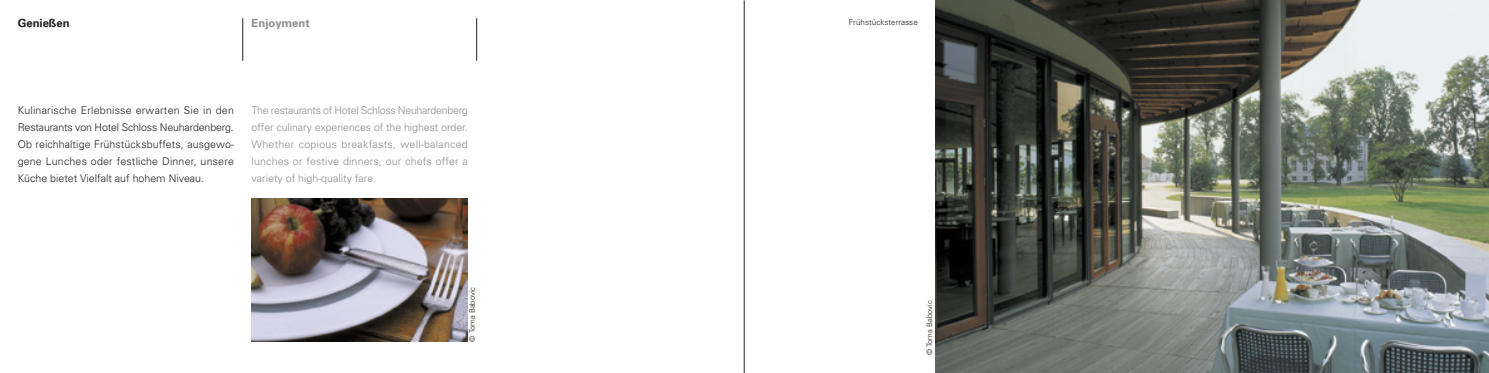
<style>
.page{position:relative;width:1489px;height:373px;background:#fff}
.page>*{position:absolute;margin:0;border:0;box-sizing:border-box;transform-origin:0 0}
.t1{font:700 11.25px "Univers";color:#8a8c8f}
.t2{font:700 11.25px "Univers";color:#231f20}
.t3{font:300 10.62px/16.9px "Univers";color:#231f20;text-align:justify}
.t4{font:300 10.62px/16.9px "Univers";letter-spacing:.015em;color:#8a8c8f;text-align:justify}
.t5{font:300 8.12px "Univers";color:#231f20}
.t6{font:300 7.5px "Univers";color:#231f20}
</style>
<div class="page">
<hr style="left:744px;top:0;width:1px;height:372px;background:#231f20">
<hr style="left:243px;top:18px;width:1px;height:43px;background:#231f20">
<hr style="left:476px;top:18px;width:1px;height:43px;background:#231f20">
<img style="left:252px;top:198px;width:216px;height:143px">
<img style="left:935px;top:1px;width:553px;height:371px">
<p class="t2" style="left:18px;top:19px;width:53px">Genießen</p>
<p class="t1" style="left:252px;top:19px;width:60px">Enjoyment</p>
<p class="t3" style="left:18px;top:103px;width:218px">Kulinarische Erlebnisse erwarten Sie in den Restaurants von Hotel Schloss Neuhardenberg.<br>Ob reichhaltige Frühstücksbuffets, ausgewo&shy;gene Lunches oder festliche Dinner, unsere Küche bietet Vielfalt auf hohem Niveau.</p>
<p class="t4" style="left:252px;top:103px;width:218px">The restaurants of Hotel Schloss Neuhardenberg offer culinary experiences of the highest order.<br>Whether copious breakfasts, well-balanced lunches or festive dinners, our chefs offer a variety of high-quality fare.</p>
<p class="t6" style="left:469px;top:341px;width:56px;rotate:-90deg">© Toma Babovic</p>
<p class="t5" style="left:849px;top:19px;width:71px">Frühstücksterrasse</p>
<p class="t6" style="left:926px;top:355px;width:56px;rotate:-90deg">© Toma Babovic</p>
</div>
